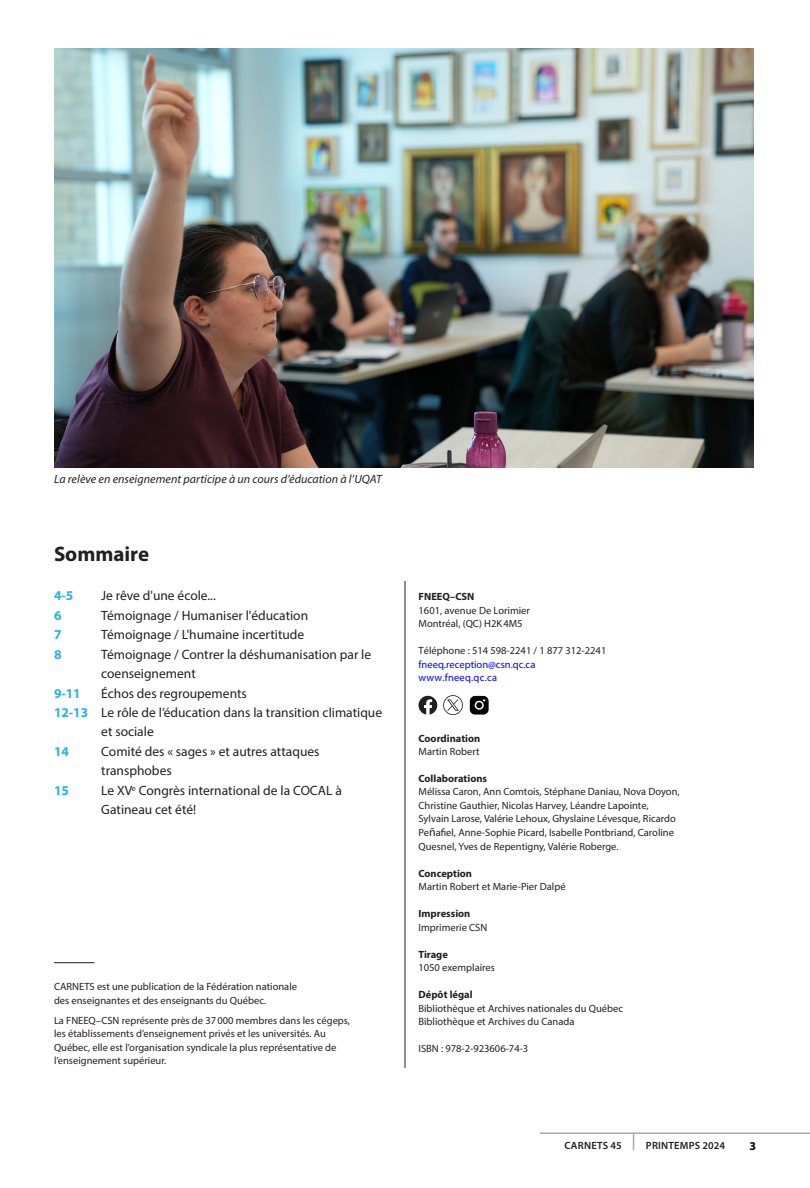
<style>
.page{position:relative;width:810px;height:1188px;background:#fff}
.page>*{position:absolute;margin:0;border:0;box-sizing:border-box;transform-origin:0 0}
.Sommaire_titre{font:700 21px "Myriad Pro";color:#231f20}
.Sommaire_txt{font:13.5px/19.5px "Myriad Pro";color:#231f20}
.Sommaire_txt-2{font:700 13.5px "Myriad Pro";color:#26b4df}
.Légende_SOUS_la_photo{font:italic 12px "Myriad Pro";letter-spacing:.005em;color:#231f20}
.t1{font:700 12px "Myriad Pro";color:#000}
.Sommaire__notes{font:10.5px/13.5px "Myriad Pro";color:#231f20}
.t2{font:10.5px/13.5px "Myriad Pro";color:#00f}
.Sommaire__notes-2{font:700 10.5px/13.5px "Myriad Pro";color:#231f20}
.t3{font:600 10.5px "Myriad Pro";letter-spacing:.02em;color:#231f20}
.s1{font-weight:700;color:#26b4df}
.s2{font-weight:700}
.s3{color:#231f20}
.s4{font-weight:400}
.s5{font-size:12px}
</style>
<div class="page">
<hr style="left:405px;top:581px;width:1px;height:487px;background:#231f20">
<hr style="left:54px;top:962px;width:40px;height:1px;background:#231f20">
<hr style="left:540px;top:1132px;width:270px;height:2px;background:#a8a9ad">
<svg style="left:633px;top:1134px;width:1px;height:16px"></svg>
<svg style="left:419px;top:696px;width:18px;height:19px"></svg>
<img style="left:54px;top:49px;width:699px;height:419px">
<svg style="left:470px;top:696px;width:19px;height:19px"></svg>
<img style="left:443px;top:695px;width:20px;height:20px">
<p class="Légende_SOUS_la_photo" style="left:54px;top:472px;width:329px">La relève en enseignement participe à un cours d'éducation à l’UQAT</p>
<p class="Sommaire_titre" style="left:54px;top:540px;width:97px">Sommaire</p>
<p class="Sommaire_txt-2" style="left:54px;top:587px;width:21px">4-5</p>
<p class="Sommaire_txt" style="left:101px;top:586px;width:116px">Je rêve d'une école...</p>
<p class="Sommaire_txt-2" style="left:54px;top:606px;width:9px">6</p>
<p class="Sommaire_txt" style="left:101px;top:605px;width:208px">Témoignage / Humaniser l'éducation</p>
<p class="Sommaire_txt-2" style="left:54px;top:626px;width:9px">7</p>
<p class="Sommaire_txt" style="left:101px;top:625px;width:205px">Témoignage / L'humaine incertitude</p>
<p class="Sommaire_txt-2" style="left:54px;top:645px;width:9px">8</p>
<p class="Sommaire_txt" style="left:101px;top:644px;width:272px">Témoignage / Contrer la déshumanisation par le coenseignement</p>
<p class="Sommaire_txt-2" style="left:54px;top:684px;width:28px">9-11</p>
<p class="Sommaire_txt" style="left:101px;top:683px;width:147px">Échos des regroupements</p>
<p class="Sommaire_txt" style="left:101px;top:703px;width:282px;text-indent:-47px"><span class="s1">12-13</span> Le rôle de l’éducation dans la transition climatique et sociale</p>
<p class="Sommaire_txt-2" style="left:54px;top:743px;width:16px">14</p>
<p class="Sommaire_txt" style="left:101px;top:742px;width:220px">Comité des « sages » et autres attaques transphobes</p>
<p class="Sommaire_txt-2" style="left:54px;top:782px;width:16px">15</p>
<p class="Sommaire_txt" style="left:101px;top:781px;width:242px">Le XV<sup>e</sup> Congrès international de la COCAL à<br>Gatineau cet été!</p>
<p class="Sommaire__notes" style="left:54px;top:980px;width:245px">CARNETS est une publication de la Fédération nationale des enseignantes et des enseignants du Québec.</p>
<p class="Sommaire__notes" style="left:54px;top:1013px;width:298px">La FNEEQ–CSN représente près de 37000 membres dans les cégeps, les établissements d’enseignement privés et les universités. Au Québec, elle est l’organisation syndicale la plus représentative de l’enseignement supérieur.</p>
<p class="Sommaire__notes" style="left:419px;top:590px;width:113px"><span class="s2">FNEEQ–CSN<br></span>1601, avenue De Lorimier<br>Montréal, (QC) H2K 4M5</p>
<p class="t2" style="left:419px;top:644px;width:189px"><span class="s3">Téléphone : 514 598-2241 / 1 877 312-2241 </span>fneeq.reception@csn.qc.ca www.fneeq.qc.ca</p>
<p class="Sommaire__notes-2" style="left:418px;top:731px;width:63px">Coordination<br><span class="s4">Martin Robert</span></p>
<p class="Sommaire__notes" style="left:418px;top:772px;width:263px"><span class="s2">Collaborations<br></span>Mélissa Caron, Ann Comtois, Stéphane Daniau, Nova Doyon, Christine Gauthier, Nicolas Harvey, Léandre Lapointe, Sylvain Larose, Valérie Lehoux, Ghyslaine Lévesque, Ricardo</p>
<p class="Sommaire__notes" style="left:418px;top:826px;width:257px">Pe<span class="s5">ñ</span>afiel, Anne-Sophie Picard, Isabelle Pontbriand, Caroline<br>Quesnel, Yves de Repentigny, Valérie Roberge.</p>
<p class="Sommaire__notes" style="left:418px;top:866px;width:149px"><span class="s2">Conception<br></span>Martin Robert et Marie-Pier Dalpé</p>
<p class="Sommaire__notes" style="left:418px;top:907px;width:70px"><span class="s2">Impression<br></span>Imprimerie CSN</p>
<p class="Sommaire__notes" style="left:418px;top:947px;width:78px"><span class="s2">Tirage<br></span>1050 exemplaires</p>
<p class="Sommaire__notes" style="left:418px;top:988px;width:206px"><span class="s2">Dépôt légal<br></span>Bibliothèque et Archives nationales du Québec<br>Bibliothèque et Archives du Canada</p>
<p class="Sommaire__notes" style="left:418px;top:1041px;width:111px">ISBN : 978-2-923606-74-3</p>
<p class="t3" style="left:565px;top:1138px;width:59px">CARNETS 45</p>
<p class="t3" style="left:646px;top:1138px;width:81px">PRINTEMPS 2024</p>
<p class="t1" style="left:749px;top:1138px;width:8px">3</p>
</div>
